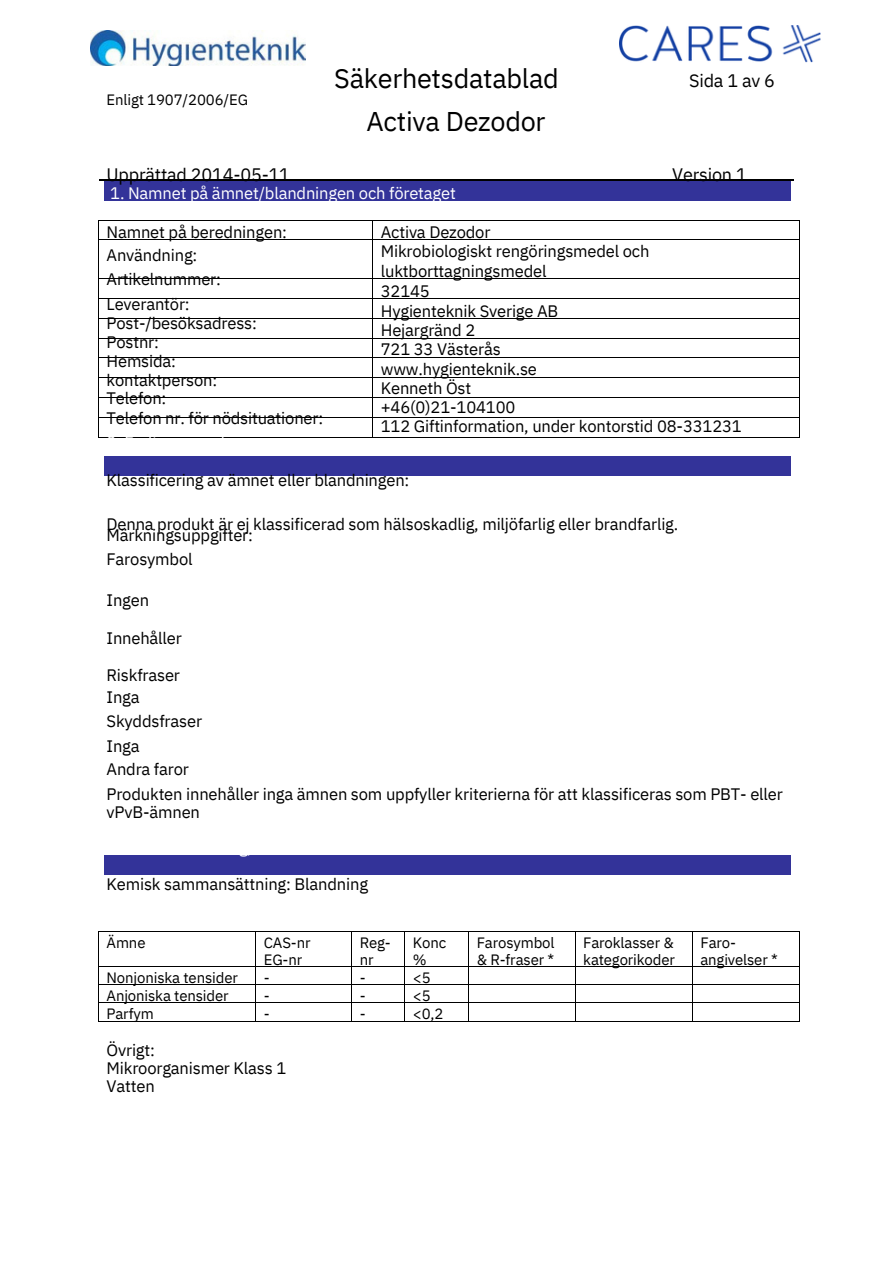
<style>
.page{position:relative;width:894px;height:1264px;background:#fff}
.page>*{position:absolute;margin:0;border:0;box-sizing:border-box;transform-origin:0 0}
.t1{font:27px "IBM Plex Sans";letter-spacing:-.01em;color:#000}
.t2{font:18px "IBM Plex Sans";letter-spacing:-.01em;color:#000}
.t3{font:16.5px/18px "IBM Plex Sans";letter-spacing:-.01em;color:#000}
.t4{font:16.5px "IBM Plex Sans";letter-spacing:-.01em;color:#fff}
.t5{font:15px/18px "IBM Plex Sans";letter-spacing:-.01em;color:#000}
</style>
<div class="page">
<hr style="left:99px;top:179px;width:694px;height:2px;background:#000">
<img style="left:91px;top:30px;width:214px;height:36px">
<div style="left:104px;top:182px;width:686px;height:19px;background:#339"></div>
<div style="left:104px;top:456px;width:686px;height:19px;background:#339"></div>
<div style="left:104px;top:855px;width:686px;height:19px;background:#339"></div>
<hr style="left:99px;top:220px;width:273px;height:1px;background:#000">
<hr style="left:373px;top:220px;width:425px;height:1px;background:#000">
<svg style="left:98px;top:220px;width:1px;height:20px"></svg>
<hr style="left:99px;top:239px;width:273px;height:1px;background:#000">
<svg style="left:372px;top:220px;width:1px;height:20px"></svg>
<hr style="left:373px;top:239px;width:425px;height:1px;background:#000">
<hr style="left:98px;top:240px;width:1px;height:38px;background:#000">
<hr style="left:372px;top:240px;width:1px;height:38px;background:#000">
<hr style="left:798px;top:240px;width:1px;height:38px;background:#000">
<hr style="left:99px;top:278px;width:273px;height:1px;background:#000">
<hr style="left:373px;top:278px;width:425px;height:1px;background:#000">
<hr style="left:99px;top:298px;width:273px;height:1px;background:#000">
<hr style="left:373px;top:298px;width:425px;height:1px;background:#000">
<hr style="left:99px;top:318px;width:273px;height:1px;background:#000">
<hr style="left:373px;top:318px;width:425px;height:1px;background:#000">
<hr style="left:99px;top:338px;width:273px;height:1px;background:#000">
<hr style="left:373px;top:338px;width:425px;height:1px;background:#000">
<hr style="left:99px;top:357px;width:273px;height:1px;background:#000">
<hr style="left:373px;top:357px;width:425px;height:1px;background:#000">
<hr style="left:99px;top:377px;width:273px;height:1px;background:#000">
<hr style="left:373px;top:377px;width:425px;height:1px;background:#000">
<hr style="left:99px;top:397px;width:273px;height:1px;background:#000">
<hr style="left:373px;top:397px;width:425px;height:1px;background:#000">
<hr style="left:99px;top:417px;width:273px;height:1px;background:#000">
<hr style="left:373px;top:417px;width:425px;height:1px;background:#000">
<svg style="left:98px;top:278px;width:1px;height:160px"></svg>
<hr style="left:99px;top:437px;width:273px;height:1px;background:#000">
<svg style="left:372px;top:278px;width:1px;height:160px"></svg>
<hr style="left:373px;top:437px;width:425px;height:1px;background:#000">
<hr style="left:99px;top:930px;width:156px;height:1px;background:#000">
<hr style="left:256px;top:930px;width:95px;height:1px;background:#000">
<hr style="left:352px;top:930px;width:52px;height:1px;background:#000">
<hr style="left:405px;top:930px;width:63px;height:1px;background:#000">
<hr style="left:469px;top:930px;width:106px;height:1px;background:#000">
<hr style="left:575px;top:930px;width:117px;height:1px;background:#000">
<hr style="left:692px;top:930px;width:106px;height:1px;background:#000">
<hr style="left:98px;top:931px;width:1px;height:35px;background:#000">
<hr style="left:255px;top:931px;width:1px;height:35px;background:#000">
<hr style="left:351px;top:931px;width:1px;height:35px;background:#000">
<hr style="left:404px;top:931px;width:1px;height:35px;background:#000">
<hr style="left:468px;top:931px;width:1px;height:35px;background:#000">
<hr style="left:575px;top:931px;width:1px;height:35px;background:#000">
<hr style="left:692px;top:931px;width:1px;height:35px;background:#000">
<hr style="left:798px;top:931px;width:1px;height:35px;background:#000">
<hr style="left:99px;top:966px;width:156px;height:1px;background:#000">
<hr style="left:256px;top:966px;width:95px;height:1px;background:#000">
<hr style="left:352px;top:966px;width:52px;height:1px;background:#000">
<hr style="left:405px;top:966px;width:63px;height:1px;background:#000">
<hr style="left:469px;top:966px;width:106px;height:1px;background:#000">
<hr style="left:575px;top:966px;width:117px;height:1px;background:#000">
<hr style="left:692px;top:966px;width:106px;height:1px;background:#000">
<hr style="left:99px;top:984px;width:156px;height:1px;background:#000">
<hr style="left:256px;top:984px;width:95px;height:1px;background:#000">
<hr style="left:352px;top:984px;width:52px;height:1px;background:#000">
<hr style="left:405px;top:984px;width:63px;height:1px;background:#000">
<hr style="left:469px;top:984px;width:106px;height:1px;background:#000">
<hr style="left:575px;top:984px;width:117px;height:1px;background:#000">
<hr style="left:692px;top:984px;width:106px;height:1px;background:#000">
<hr style="left:99px;top:1002px;width:156px;height:1px;background:#000">
<hr style="left:256px;top:1002px;width:95px;height:1px;background:#000">
<hr style="left:352px;top:1002px;width:52px;height:1px;background:#000">
<hr style="left:405px;top:1002px;width:63px;height:1px;background:#000">
<hr style="left:469px;top:1002px;width:106px;height:1px;background:#000">
<hr style="left:575px;top:1002px;width:117px;height:1px;background:#000">
<hr style="left:692px;top:1002px;width:106px;height:1px;background:#000">
<svg style="left:98px;top:966px;width:1px;height:55px"></svg>
<hr style="left:99px;top:1020px;width:156px;height:1px;background:#000">
<svg style="left:255px;top:966px;width:1px;height:55px"></svg>
<hr style="left:256px;top:1020px;width:95px;height:1px;background:#000">
<svg style="left:351px;top:966px;width:1px;height:55px"></svg>
<hr style="left:352px;top:1020px;width:52px;height:1px;background:#000">
<svg style="left:404px;top:966px;width:1px;height:55px"></svg>
<hr style="left:405px;top:1020px;width:63px;height:1px;background:#000">
<svg style="left:468px;top:966px;width:1px;height:55px"></svg>
<hr style="left:469px;top:1020px;width:106px;height:1px;background:#000">
<svg style="left:575px;top:967px;width:1px;height:53px"></svg>
<hr style="left:575px;top:1020px;width:117px;height:1px;background:#000">
<svg style="left:692px;top:967px;width:1px;height:53px"></svg>
<hr style="left:692px;top:1020px;width:106px;height:1px;background:#000">
<img style="left:619px;top:25px;width:201px;height:37px">
<p class="t5" style="left:106px;top:91px;width:143px">Enligt 1907/2006/EG</p>
<p class="t1" style="left:334px;top:61px;width:226px">Säkerhetsdatablad</p>
<p class="t2" style="left:689px;top:68px;width:87px">Sida 1 av 6</p>
<p class="t1" style="left:366px;top:103px;width:180px">Activa Dezodor</p>
<p class="t2" style="left:106px;top:162px;width:185px">Upprättad 2014-05-11</p>
<p class="t2" style="left:672px;top:162px;width:76px">Version 1</p>
<p class="t4" style="left:110px;top:182px;width:347px">1. Namnet på ämnet/blandningen och företaget</p>
<p class="t3" style="left:106px;top:222px;width:182px">Namnet på beredningen:</p>
<p class="t3" style="left:106px;top:246px;width:92px">Användning:</p>
<p class="t3" style="left:106px;top:270px;width:116px">Artikelnummer:</p>
<p class="t3" style="left:106px;top:294px;width:85px">Leverantör:</p>
<p class="t3" style="left:106px;top:314px;width:152px">Post-/besöksadress:</p>
<p class="t3" style="left:106px;top:333px;width:54px">Postnr:</p>
<p class="t3" style="left:106px;top:352px;width:71px">Hemsida:</p>
<p class="t3" style="left:106px;top:371px;width:112px">kontaktperson:</p>
<p class="t3" style="left:106px;top:389px;width:61px">Telefon:</p>
<p class="t3" style="left:106px;top:408px;width:218px">Telefon nr. för nödsituationer:</p>
<p class="t3" style="left:380px;top:223px;width:111px">Activa Dezodor</p>
<p class="t3" style="left:380px;top:241px;width:270px;line-height:19.2px">Mikrobiologiskt rengöringsmedel och luktborttagningsmedel</p>
<p class="t3" style="left:380px;top:281px;width:50px">32145</p>
<p class="t3" style="left:380px;top:302px;width:179px">Hygienteknik Sverige AB</p>
<p class="t3" style="left:380px;top:321px;width:96px">Hejargränd 2</p>
<p class="t3" style="left:380px;top:340px;width:121px">721 33 Västerås</p>
<p class="t3" style="left:380px;top:359px;width:158px">www.hygienteknik.se</p>
<p class="t3" style="left:380px;top:378px;width:92px">Kenneth Öst</p>
<p class="t3" style="left:380px;top:397px;width:136px">+46(0)21-104100</p>
<p class="t3" style="left:380px;top:417px;width:362px">112 Giftinformation, under kontorstid 08-331231</p>
<p class="t3" style="left:106px;top:470px;width:304px">Klassificering av ämnet eller blandningen:</p>
<p class="t3" style="left:106px;top:525px;width:148px">Märkningsuppgifter:</p>
<p class="t3" style="left:106px;top:550px;width:88px">Farosymbol</p>
<p class="t3" style="left:106px;top:514px;width:573px">Denna produkt är ej klassificerad som hälsoskadlig, miljöfarlig eller brandfarlig.</p>
<p class="t3" style="left:106px;top:591px;width:44px">Ingen</p>
<p class="t3" style="left:106px;top:628px;width:77px">Innehåller</p>
<p class="t3" style="left:106px;top:665px;width:75px">Riskfraser</p>
<p class="t3" style="left:106px;top:688px;width:35px">Inga</p>
<p class="t3" style="left:106px;top:711px;width:97px">Skyddsfraser</p>
<p class="t3" style="left:106px;top:736px;width:35px">Inga</p>
<p class="t3" style="left:106px;top:760px;width:84px">Andra faror</p>
<p class="t3" style="left:106px;top:785px;width:677px">Produkten innehåller inga ämnen som uppfyller kriterierna för att klassificeras som PBT- eller</p>
<p class="t3" style="left:106px;top:803px;width:95px">vPvB-ämnen</p>
<p class="t3" style="left:106px;top:875px;width:263px">Kemisk sammansättning: Blandning</p>
<p class="t5" style="left:106px;top:933px;width:40px">Ämne</p>
<p class="t5" style="left:264px;top:933px;width:48px;line-height:17px">CAS-nr<br>EG-nr</p>
<p class="t5" style="left:359px;top:933px;width:33px;line-height:17px">Reg&shy;nr</p>
<p class="t5" style="left:413px;top:933px;width:35px;line-height:17px">Konc %</p>
<p class="t5" style="left:476px;top:933px;width:79px;line-height:17px">Farosymbol &amp; R-fraser *</p>
<p class="t5" style="left:583px;top:933px;width:93px;line-height:17px">Faroklasser &amp; kategorikoder</p>
<p class="t5" style="left:700px;top:933px;width:79px;line-height:17px">Faro&shy;angivelser *</p>
<p class="t5" style="left:106px;top:968px;width:133px">Nonjoniska tensider<br>Anjoniska tensider<br>Parfym</p>
<p class="t5" style="left:264px;top:968px;width:7px;text-align:justify">- - -</p>
<p class="t5" style="left:359px;top:968px;width:7px;text-align:justify">- - -</p>
<p class="t5" style="left:413px;top:968px;width:32px">&lt;5 &lt;5 &lt;0,2</p>
<p class="t3" style="left:106px;top:1040px;width:50px">Övrigt:</p>
<p class="t3" style="left:106px;top:1058px;width:181px">Mikroorganismer Klass 1<br>Vatten</p>
</div>
